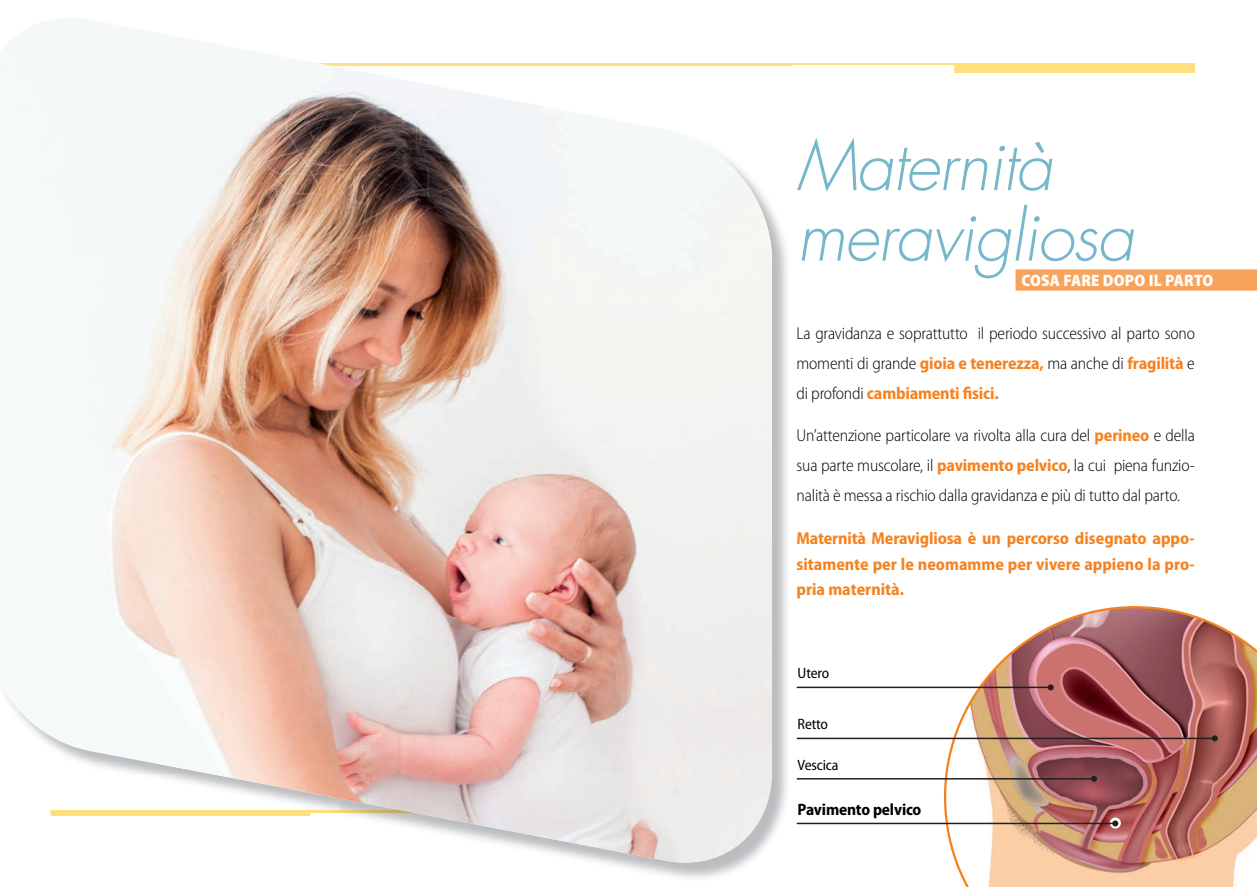
<style>
.page{position:relative;width:1257px;height:887px;background:#fff}
.page>*{position:absolute;margin:0;border:0;box-sizing:border-box;transform-origin:0 0}
.t1{font:italic 300 67.5px/70.5px "Futura Std";letter-spacing:-.02em;color:#76b8ca}
.t2{font:300 semi-condensed 17.25px/30px "Myriad Pro";letter-spacing:-.01em;color:#000;text-align:justify}
.t3{font:700 semi-condensed 17.25px/25.5px "Myriad Pro";color:#f58220;text-align:justify}
.t4{font:900 semi-condensed 16.5px "Myriad Pro";letter-spacing:.01em;color:#fff}
.t5{font:700 semi-condensed 16.5px "Myriad Pro";letter-spacing:-.01em;color:#000}
.t6{font:semi-condensed 15px "Myriad Pro";letter-spacing:-.01em;color:#000}
.s1{font-weight:700;color:#f58220}
</style>
<div class="page">
<hr style="left:616px;top:64px;width:579px;height:1px;background:#ffe07f">
<div style="left:954px;top:65px;width:241px;height:8px;background:#ffe07f"></div>
<svg style="left:1015px;top:269px;width:242px;height:22px;background:#f8a865"></svg>
<div style="left:1022px;top:275px;width:190px;height:11px;background:#f8a35c"></div>
<img style="left:944px;top:606px;width:313px;height:281px">
<hr style="left:797px;top:687px;width:253px;height:1px;background:#231f20">
<svg style="left:1047px;top:684px;width:6px;height:6px"></svg>
<hr style="left:797px;top:738px;width:418px;height:1px;background:#231f20">
<svg style="left:1212px;top:735px;width:6px;height:6px"></svg>
<hr style="left:797px;top:778px;width:297px;height:2px;background:#231f20">
<svg style="left:1091px;top:776px;width:6px;height:6px"></svg>
<svg style="left:1110px;top:817px;width:11px;height:12px"></svg>
<hr style="left:797px;top:823px;width:318px;height:1px;background:#231f20">
<svg style="left:1112px;top:820px;width:6px;height:6px"></svg>
<img style="left:2px;top:63px;width:640px;height:793px">
<hr style="left:51px;top:812px;width:259px;height:4px;background:#ffe07f">
<h1 class="t1" style="left:796px;top:132px;width:339px">Maternità meravigliosa</h1>
<p class="t4" style="left:1021px;top:270px;width:193px">COSA FARE DOPO IL PARTO</p>
<p class="t2" style="left:796px;top:318px;width:400px">La gravidanza e soprattutto il periodo successivo al parto sono momenti di grande <span class="s1">gioia e tenerezza,</span> ma anche di <span class="s1">fragilità</span> e di profondi <span class="s1">cambiamenti sici.</span></p>
<p class="t2" style="left:796px;top:421px;width:400px">Un’attenzione particolare va rivolta alla cura del <span class="s1">perineo</span> e della sua parte muscolare, il <span class="s1">pavimento pelvico</span>, la cui piena funzio&shy;nalità è messa a rischio dalla gravidanza e più di tutto dal parto.</p>
<p class="t3" style="left:796px;top:525px;width:400px">Maternità Meravigliosa è un percorso disegnato appo&shy;sitamente per le neomamme per vivere appieno la pro&shy;pria maternità.</p>
<p class="t6" style="left:797px;top:664px;width:33px">Utero</p>
<p class="t6" style="left:797px;top:715px;width:32px">Retto</p>
<p class="t6" style="left:797px;top:755px;width:42px">Vescica</p>
<p class="t5" style="left:797px;top:799px;width:125px">Pavimento pelvico</p>
</div>
